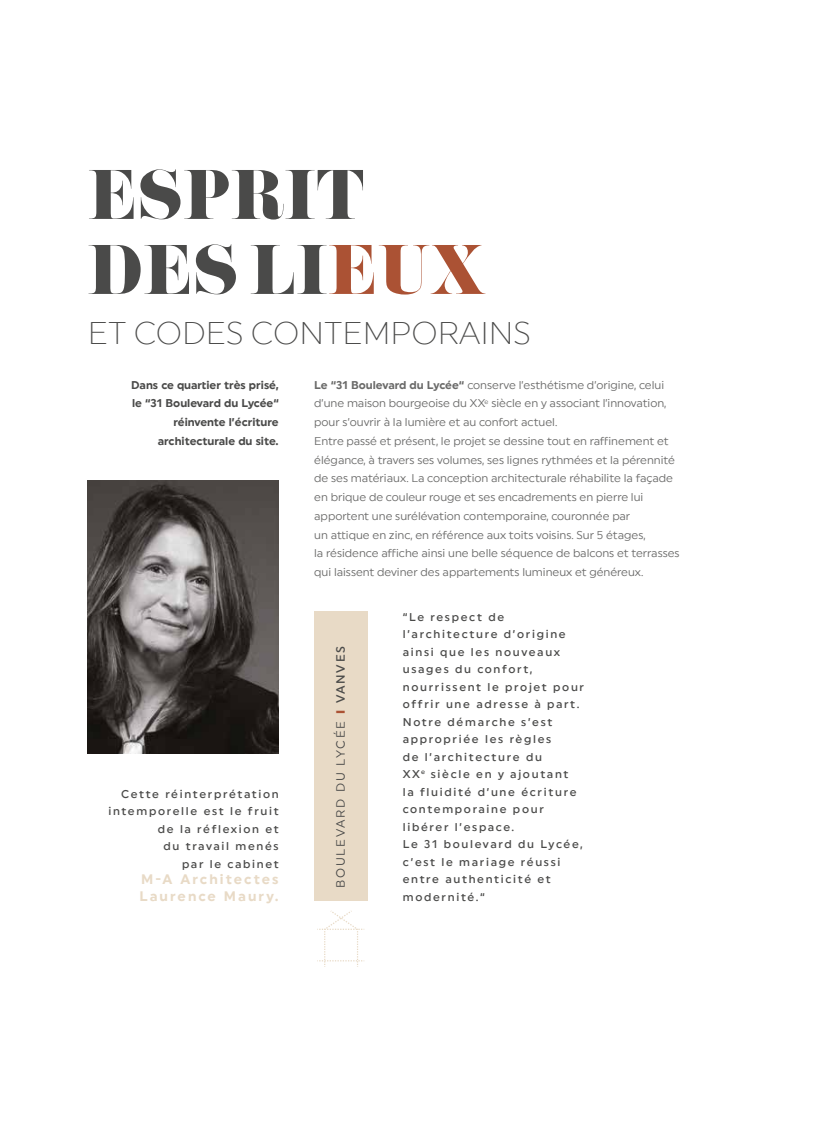
<style>
.page{position:relative;width:815px;height:1134px;background:#fff}
.page>*{position:absolute;margin:0;border:0;box-sizing:border-box;transform-origin:0 0}
.t1{font:62.5px/75px "Pistilli";color:#4a4a49}
.t2{font:31.25px "Uniform Regular 6";color:#4a4a49}
.t3{font:13.75px/16.5px "Uniform Regular 2";letter-spacing:.15em;color:#e8dac6}
.t4{font:12px "Uniform Regular 3";letter-spacing:.15em;color:#4a4a49}
.t5{font:11.25px/18.8px "Uniform Regular 3";color:#6a6a69}
.t6{font:11.25px/17.5px "Uniform Regular 4";letter-spacing:.15em;color:#4a4a49;text-align:right}
.t7{font:11.25px/18.8px "Uniform Regular 2";color:#4a4a49;text-align:right}
.s1{color:#ab5234}
.s2{font-family:"Uniform Regular 2"}
.s3{font-family:"Uniform";font-weight:900;color:#ab5234}
.s4{font-family:"Uniform Regular 4"}
</style>
<div class="page">
<img style="left:88px;top:480px;width:191px;height:273px">
<svg style="left:317px;top:911px;width:48px;height:56px"></svg>
<div style="left:314px;top:611px;width:53px;height:290px;background:#e8dac6"></div>
<h1 class="t1" style="left:88px;top:157px;width:400px">ESPRIT<br>DES LI<span class="s1">EUX</span></h1>
<h2 class="t2" style="left:88px;top:314px;width:445px">ET CODES CONTEMPORAINS</h2>
<p class="t7" style="left:131px;top:375px;width:149px">Dans ce quartier très prisé, le “31 Boulevard du Lycée“ réinvente l’écriture architecturale du site.</p>
<p class="t6" style="left:108px;top:785px;width:172px">Cette réinterprétation intemporelle est le fruit de la réflexion et<br>du travail menés<br>par le cabinet</p>
<p class="t3" style="left:140px;top:871px;width:141px">M-A Architectes<br>Laurence Maury.</p>
<p class="t5" style="left:314px;top:375px;width:367px"><span class="s2">Le “31 Boulevard du Lycée“</span> conserve l’esthétisme d’origine, celui d’une maison bourgeoise du XX<sup>e</sup> siècle en y associant l’innovation, pour s’ouvrir à la lumière et au confort actuel.<br>Entre passé et présent, le projet se dessine tout en raffinement et élégance, à travers ses volumes, ses lignes rythmées et la pérennité de ses matériaux. La conception architecturale réhabilite la façade en brique de couleur rouge et ses encadrements en pierre lui apportent une surélévation contemporaine, couronnée par<br>un attique en zinc, en référence aux toits voisins. Sur 5 étages,<br>la résidence affiche ainsi une belle séquence de balcons et terrasses qui laissent deviner des appartements lumineux et généreux.</p>
<p class="t4" style="left:334px;top:888px;width:244px;rotate:-90deg">BOULEVARD DU LYCÉE <span class="s3">I</span> <span class="s4">VANVES</span></p>
<p class="t6" style="left:403px;top:608px;width:183px;text-align:left">“Le respect de l’architecture d’origine ainsi que les nouveaux usages du confort, nourrissent le projet pour offrir une adresse à part.<br>Notre démarche s’est appropriée les règles<br>de l’architecture du<br>XX<sup>e</sup> siècle en y ajoutant<br>la fluidité d’une écriture contemporaine pour libérer l’espace.<br>Le 31 boulevard du Lycée, c’est le mariage réussi entre authenticité et modernité.“</p>
</div>
